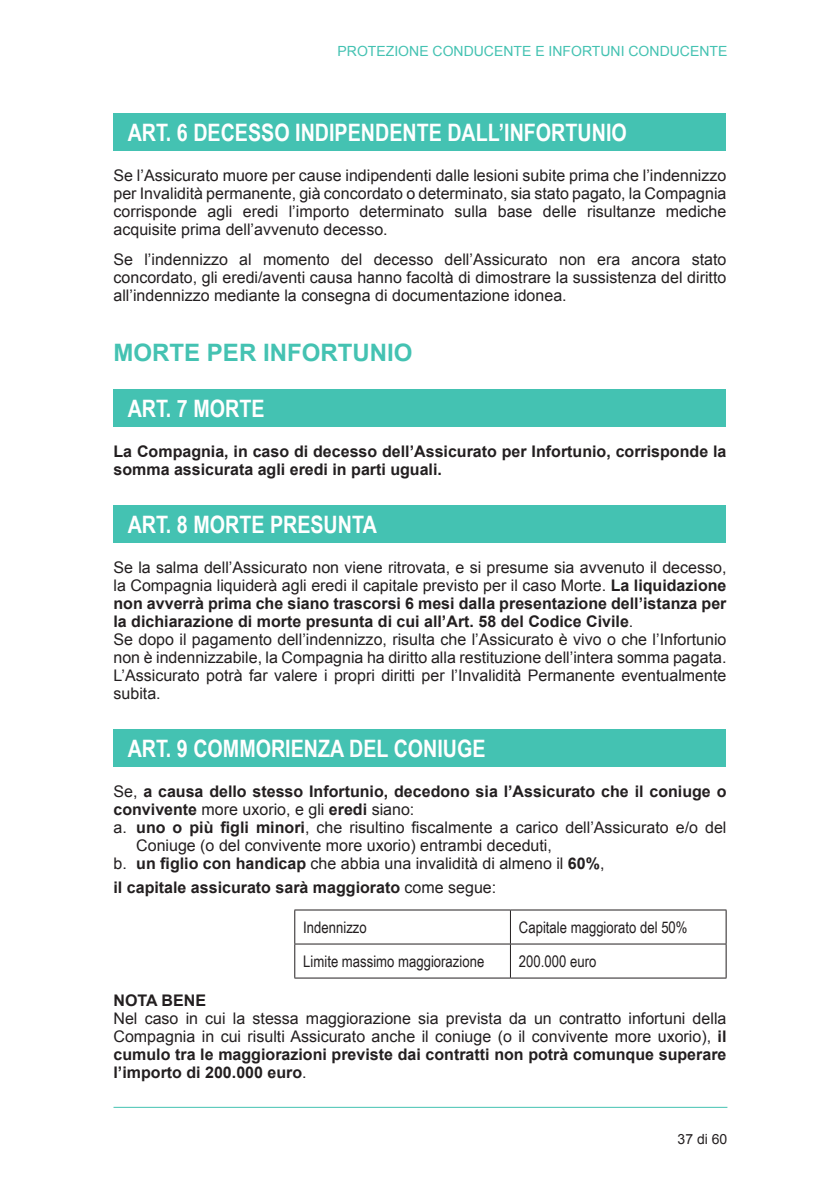
<style>
.page{position:relative;width:840px;height:1191px;background:#fff}
.page>*{position:absolute;margin:0;border:0;box-sizing:border-box;transform-origin:0 0}
.t1{font:700 24px "Arial Narrow";color:#fff}
.testo{font:700 24px "Arial";color:#44c2b2}
.testo-2{font:16px/18px "Arial";color:#231f20;text-align:justify}
.testo-3{font:700 16px/18px "Arial";color:#231f20}
.testo-4{font:16px "Arial Narrow";color:#231f20}
.t2{font:14px "Arial";color:#44c2b2}
.t3{font:14px "Arial";color:#231f20}
.s1{font-weight:400}
.s2{font-weight:700}
</style>
<div class="page">
<hr style="left:113px;top:1106px;width:614px;height:1px;background:#44c2b2">
<div style="left:113px;top:113px;width:613px;height:38px;background:#44c2b2"></div>
<div style="left:113px;top:389px;width:613px;height:38px;background:#44c2b2"></div>
<div style="left:113px;top:505px;width:613px;height:38px;background:#44c2b2"></div>
<div style="left:113px;top:729px;width:613px;height:38px;background:#44c2b2"></div>
<hr style="left:294px;top:909px;width:216px;height:1px;background:#231f20">
<hr style="left:294px;top:910px;width:1px;height:33px;background:#231f20">
<hr style="left:510px;top:909px;width:216px;height:1px;background:#231f20">
<hr style="left:510px;top:910px;width:1px;height:33px;background:#231f20">
<hr style="left:725px;top:910px;width:1px;height:33px;background:#231f20">
<hr style="left:294px;top:943px;width:216px;height:1px;background:#231f20">
<hr style="left:294px;top:944px;width:1px;height:33px;background:#231f20">
<hr style="left:510px;top:943px;width:216px;height:1px;background:#231f20">
<hr style="left:510px;top:944px;width:1px;height:33px;background:#231f20">
<hr style="left:725px;top:944px;width:1px;height:33px;background:#231f20">
<hr style="left:294px;top:977px;width:216px;height:1px;background:#231f20">
<hr style="left:510px;top:977px;width:216px;height:1px;background:#231f20">
<p class="t2" style="left:337px;top:42px;width:391px">PROTEZIONE CONDUCENTE E INFORTUNI CONDUCENTE</p>
<p class="t1" style="left:128px;top:114px;width:500px">ART. 6 DECESSO INDIPENDENTE DALL’INFORTUNIO</p>
<p class="testo-2" style="left:113px;top:167px;width:614px">Se l’Assicurato muore per cause indipendenti dalle lesioni subite prima che l’indennizzo per Invalidità permanente, già concordato o determinato, sia stato pagato, la Compagnia corrisponde agli eredi l’importo determinato sulla base delle risultanze mediche acquisite prima dell’avvenuto decesso.</p>
<p class="testo-2" style="left:113px;top:251px;width:614px">Se l’indennizzo al momento del decesso dell’Assicurato non era ancora stato concordato, gli eredi/aventi causa hanno facoltà di dimostrare la sussistenza del diritto all’indennizzo mediante la consegna di documentazione idonea.</p>
<p class="testo" style="left:113px;top:337px;width:300px">MORTE PER INFORTUNIO</p>
<p class="t1" style="left:128px;top:390px;width:138px">ART. 7 MORTE</p>
<p class="testo-3" style="left:113px;top:443px;width:614px">La Compagnia, in caso di decesso dell’Assicurato per Infortunio, corrisponde la somma assicurata agli eredi in parti uguali.</p>
<p class="t1" style="left:128px;top:506px;width:250px">ART. 8 MORTE PRESUNTA</p>
<p class="testo-3" style="left:113px;top:559px;width:614px;text-align:justify"><span class="s1">Se la salma dell’Assicurato non viene ritrovata, e si presume sia avvenuto il decesso, la Compagnia liquiderà agli eredi il capitale previsto per il caso Morte.</span> La liquidazione non avverrà prima che siano trascorsi 6 mesi dalla presentazione dell’istanza per la dichiarazione di morte presunta di cui all’Art. 58 del Codice Civile<span class="s1">.</span></p>
<p class="testo-2" style="left:113px;top:631px;width:614px">Se dopo il pagamento dell’indennizzo, risulta che l’Assicurato è vivo o che l’Infortunio non è indennizzabile, la Compagnia ha diritto alla restituzione dell’intera somma pagata.</p>
<p class="testo-2" style="left:113px;top:667px;width:614px">L’Assicurato potrà far valere i propri diritti per l’Invalidità Permanente eventualmente subita.</p>
<p class="t1" style="left:128px;top:730px;width:359px">ART. 9 COMMORIENZA DEL CONIUGE</p>
<p class="testo-3" style="left:113px;top:783px;width:614px"><span class="s1">Se,</span> a causa dello stesso Infortunio, decedono sia l’Assicurato che il coniuge o convivente <span class="s1">more uxorio, e gli</span> eredi <span class="s1">siano:</span></p>
<p class="testo-2" style="left:136px;top:819px;width:591px;text-indent:-23px">a. <span class="s2">uno o più figli minori</span>, che risultino fiscalmente a carico dell’Assicurato e/o del<br>Coniuge (o del convivente more uxorio) entrambi deceduti,</p>
<p class="testo-2" style="left:113px;top:855px;width:492px">b. <span class="s2">un figlio con handicap</span> che abbia una invalidità di almeno il <span class="s2">60%</span>,</p>
<p class="testo-3" style="left:113px;top:879px;width:384px">il capitale assicurato sarà maggiorato <span class="s1">come segue:</span></p>
<p class="testo-4" style="left:303px;top:915px;width:65px">Indennizzo</p>
<p class="testo-4" style="left:518px;top:915px;width:170px">Capitale maggiorato del 50%</p>
<p class="testo-4" style="left:303px;top:949px;width:182px">Limite massimo maggiorazione</p>
<p class="testo-4" style="left:518px;top:949px;width:79px">200.000 euro</p>
<p class="testo-3" style="left:113px;top:991px;width:94px">NOTA BENE</p>
<p class="testo-2" style="left:113px;top:1009px;width:614px">Nel caso in cui la stessa maggiorazione sia prevista da un contratto infortuni della Compagnia in cui risulti Assicurato anche il coniuge (o il convivente more uxorio), <span class="s2">il cumulo tra le maggiorazioni previste dai contratti non potrà comunque superare l’importo di 200.000 euro</span>.</p>
<p class="t3" style="left:677px;top:1130px;width:51px">37 di 60</p>
</div>
